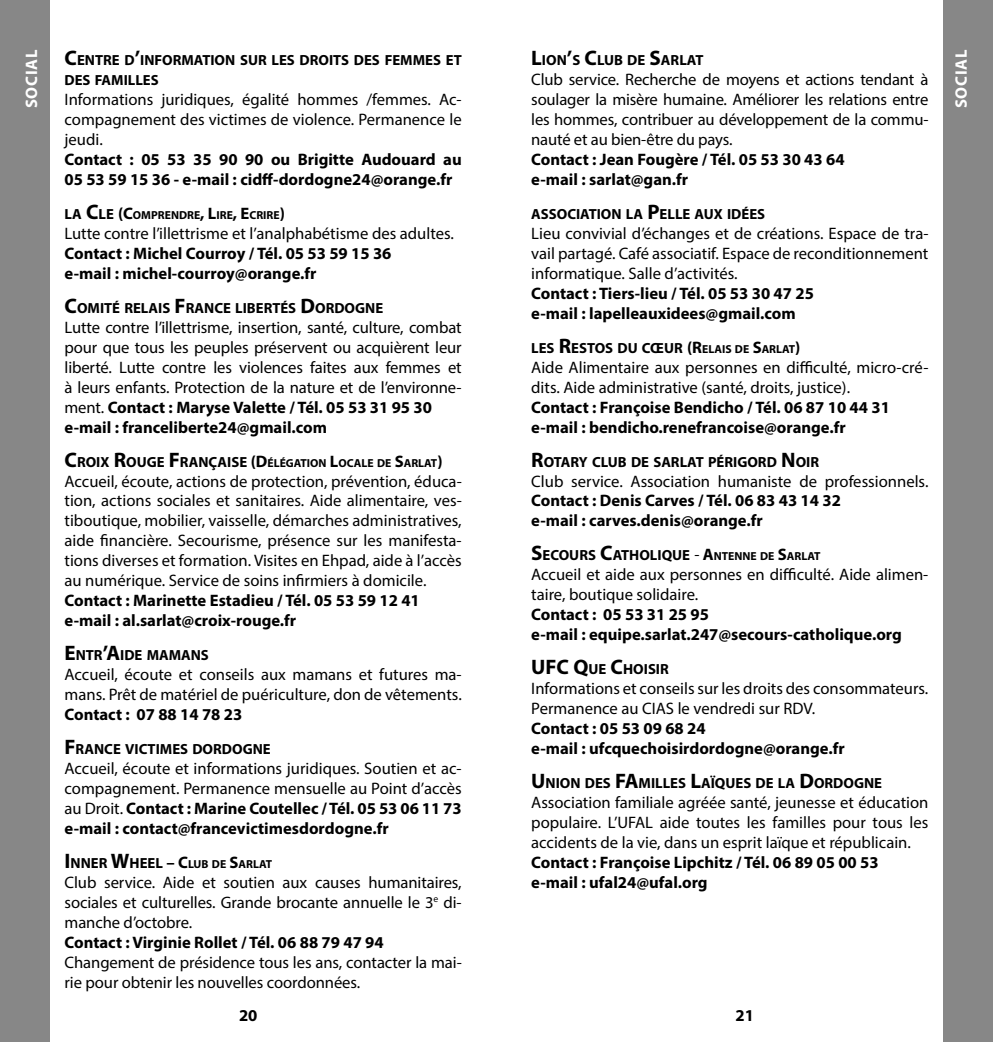
<style>
.page{position:relative;width:993px;height:1042px;background:#fff}
.page>*{position:absolute;margin:0;border:0;box-sizing:border-box;transform-origin:0 0}
.t1{font:16.62px/19.9px "Myriad Pro";color:#000;text-align:justify}
.t2{font:700 16.62px/19.9px "Myriad Pro";color:#000}
.t3{font:700 16.62px "Myriad Pro";letter-spacing:.045em;color:#fff}
.t4{font:700 14.7px/19.9px "Myriad Pro";color:#000}
.t5{font:700 11.72px "Myriad Pro";color:#000}
.s1{font-size:21px}
.s2{font-size:14.7px}
.s3{font-size:16.62px}
.s4{font-weight:700}
.s5{font-size:11.72px}
.s6{font-weight:400;font-size:16.62px}
</style>
<div class="page">
<div style="left:0;top:0;width:50px;height:1042px;background:#878787"></div>
<div style="left:943px;top:0;width:49px;height:1042px;background:#878787"></div>
<p class="t3" style="left:21px;top:108px;width:60px;rotate:-90deg">SOCIAL</p>
<p class="t3" style="left:950px;top:108px;width:60px;rotate:-90deg">SOCIAL</p>
<p class="t4" style="left:64px;top:50px;width:398px"><span class="s1">C</span>ENTRE D<span class="s1">’</span>INFORMATION SUR LES DROITS DES FEMMES ET<br>DES FAMILLES</p>
<p class="t1" style="left:64px;top:89px;width:398px">Informations juridiques, égalité hommes /femmes. Ac&shy;compagnement des victimes de violence. Permanence le jeudi.</p>
<p class="t2" style="left:64px;top:149px;width:398px">Contact : 05 53 35 90 90 ou Brigitte Audouard au<br>05 53 59 15 36 - e-mail : cidff-dordogne24@orange.fr</p>
<p class="t5" style="left:64px;top:207px;width:222px"><span class="s2">LA</span> <span class="s1">C</span><span class="s2">LE</span> <span class="s3">(C</span>OMPRENDRE<span class="s3">, L</span>IRE<span class="s3">, E</span>CRIRE<span class="s3">)</span></p>
<p class="t1" style="left:64px;top:223px;width:391px">Lutte contre l’illettrisme et l’analphabétisme des adultes.</p>
<p class="t2" style="left:64px;top:243px;width:328px">Contact : Michel Courroy / Tél. 05 53 59 15 36 e-mail : michel-courroy@orange.fr</p>
<p class="t4" style="left:64px;top:297px;width:320px"><span class="s1">C</span>OMITÉ RELAIS <span class="s1">F</span> RANCE LIBERTÉS <span class="s1">D</span>ORDOGNE</p>
<p class="t1" style="left:64px;top:317px;width:398px;text-align:left">Lutte contre l’illettrisme, insertion, santé, culture, combat pour que tous les peuples préservent ou acquièrent leur liberté. Lutte contre les violences faites aux femmes et à leurs enfants. Protection de la nature et de l’environne&shy;ment. <span class="s4">Contact : Maryse Valette / Tél. 05 53 31 95 30 e-mail : franceliberte24@gmail.com</span></p>
<p class="t5" style="left:64px;top:455px;width:379px"><span class="s1">C</span><span class="s2">ROIX</span> <span class="s1">R</span><span class="s2">OUGE</span> <span class="s1">F</span> <span class="s2">RANÇAISE</span> <span class="s3">(D</span>ÉLÉGATION <span class="s3">L</span>OCALE DE <span class="s3">S</span>ARLAT<span class="s3">)</span></p>
<p class="t1" style="left:64px;top:471px;width:398px">Accueil, écoute, actions de protection, prévention, éduca&shy;tion, actions sociales et sanitaires. Aide alimentaire, ves&shy;tiboutique, mobilier, vaisselle, démarches administratives, aide financière. Secourisme, présence sur les manifesta&shy;tions diverses et formation. Visites en Ehpad, aide à l’accès au numérique. Service de soins infirmiers à domicile.</p>
<p class="t2" style="left:64px;top:590px;width:357px">Contact : Marinette Estadieu / Tél. 05 53 59 12 41 e-mail : al.sarlat@croix-rouge.fr</p>
<p class="t4" style="left:64px;top:645px;width:146px"><span class="s1">E</span>NTR<span class="s1">’A</span>IDE MAMANS</p>
<p class="t1" style="left:64px;top:664px;width:398px">Accueil, écoute et conseils aux mamans et futures ma&shy;mans. Prêt de matériel de puériculture, don de vêtements.</p>
<p class="t2" style="left:64px;top:704px;width:179px">Contact : 07 88 14 78 23</p>
<p class="t4" style="left:64px;top:738px;width:208px"><span class="s1">F</span> RANCE VICTIMES DORDOGNE</p>
<p class="t1" style="left:64px;top:758px;width:398px">Accueil, écoute et informations juridiques. Soutien et ac&shy;compagnement. Permanence mensuelle au Point d’accès au Droit. <span class="s4">Contact : Marine Coutellec / Tél. 05 53 06 11 73 e-mail : contact@francevictimesdordogne.fr</span></p>
<p class="t5" style="left:64px;top:856px;width:209px"><span class="s1">I</span> <span class="s2">NNER</span> <span class="s1">W</span><span class="s2">HEEL</span> <span class="s3">– C</span>LUB DE <span class="s3">S</span>ARLAT</p>
<p class="t1" style="left:64px;top:872px;width:398px">Club service. Aide et soutien aux causes humanitaires, sociales et culturelles. Grande brocante annuelle le 3<sup>e</sup> di&shy;manche d’octobre.</p>
<p class="t2" style="left:64px;top:931px;width:320px">Contact : Virginie Rollet / Tél. 06 88 79 47 94</p>
<p class="t1" style="left:64px;top:951px;width:398px">Changement de présidence tous les ans, contacter la mai&shy;rie pour obtenir les nouvelles coordonnées.</p>
<p class="t4" style="left:531px;top:50px;width:174px"><span class="s1">L</span>ION<span class="s1">’</span>S <span class="s1">C</span>LUB DE <span class="s1">S</span>ARLAT</p>
<p class="t1" style="left:531px;top:69px;width:398px">Club service. Recherche de moyens et actions tendant à soulager la misère humaine. Améliorer les relations entre les hommes, contribuer au développement de la commu&shy;nauté et au bien-être du pays.</p>
<p class="t2" style="left:531px;top:149px;width:315px">Contact : Jean Fougère / Tél. 05 53 30 43 64 e-mail : sarlat@gan.fr</p>
<p class="t4" style="left:531px;top:204px;width:235px">ASSOCIATION LA <span class="s1">P</span>ELLE AUX IDÉES</p>
<p class="t1" style="left:531px;top:223px;width:398px">Lieu convivial d’échanges et de créations. Espace de tra&shy;vail partagé. Café associatif. Espace de reconditionnement informatique. Salle d’activités.</p>
<p class="t2" style="left:531px;top:283px;width:284px">Contact : Tiers-lieu / Tél. 05 53 30 47 25 e-mail : lapelleauxidees@gmail.com</p>
<p class="t4" style="left:531px;top:337px;width:271px">LES <span class="s1">R</span>ESTOS DU CŒUR <span class="s3">(R</span><span class="s5">ELAIS DE</span> <span class="s3">S</span><span class="s5">ARLAT</span><span class="s3">)</span></p>
<p class="t1" style="left:531px;top:357px;width:398px">Aide Alimentaire aux personnes en difficulté, micro-cré&shy;dits. Aide administrative (santé, droits, justice).</p>
<p class="t2" style="left:531px;top:396px;width:360px">Contact : Françoise Bendicho / Tél. 06 87 10 44 31 e-mail : bendicho.renefrancoise@orange.fr</p>
<p class="t4" style="left:531px;top:451px;width:289px"><span class="s1">R</span>OTARY CLUB DE SARLAT PÉRIGORD <span class="s1">N</span> OIR</p>
<p class="t1" style="left:531px;top:471px;width:398px">Club service. Association humaniste de professionnels.</p>
<p class="t2" style="left:531px;top:490px;width:311px">Contact : Denis Carves / Tél. 06 83 43 14 32 e-mail : carves.denis@orange.fr</p>
<p class="t4" style="left:531px;top:545px;width:290px"><span class="s1">S</span>ECOURS <span class="s1">C</span>ATHOLIQUE <span class="s6">-</span> <span class="s3">A</span><span class="s5">NTENNE DE</span> <span class="s3">S</span><span class="s5">ARLAT</span></p>
<p class="t1" style="left:531px;top:564px;width:398px">Accueil et aide aux personnes en difficulté. Aide alimen&shy;taire, boutique solidaire.</p>
<p class="t2" style="left:531px;top:604px;width:372px">Contact : 05 53 31 25 95<br>e-mail : equipe.sarlat.247@secours-catholique.org</p>
<p class="t4" style="left:531px;top:659px;width:139px"><span class="s1">UFC Q</span>UE <span class="s1">C</span>HOISIR</p>
<p class="t1" style="left:531px;top:678px;width:398px">Informations et conseils sur les droits des consommateurs.<br>Permanence au CIAS le vendredi sur RDV.</p>
<p class="t2" style="left:531px;top:718px;width:315px">Contact : 05 53 09 68 24<br>e-mail : ufcquechoisirdordogne@orange.fr</p>
<p class="t4" style="left:531px;top:772px;width:352px"><span class="s1">U</span> NION DES <span class="s1">FA</span>MILLES <span class="s1">L</span>AÏQUES DE LA <span class="s1">D</span>ORDOGNE</p>
<p class="t1" style="left:531px;top:792px;width:398px">Association familiale agréée santé, jeunesse et éducation populaire. L’UFAL aide toutes les familles pour tous les accidents de la vie, dans un esprit laïque et républicain.</p>
<p class="t2" style="left:531px;top:851px;width:349px">Contact : Françoise Lipchitz / Tél. 06 89 05 00 53 e-mail : ufal24@ufal.org</p>
<p class="t2" style="left:239px;top:1005px;width:20px">20</p>
<p class="t2" style="left:735px;top:1005px;width:20px">21</p>
</div>
